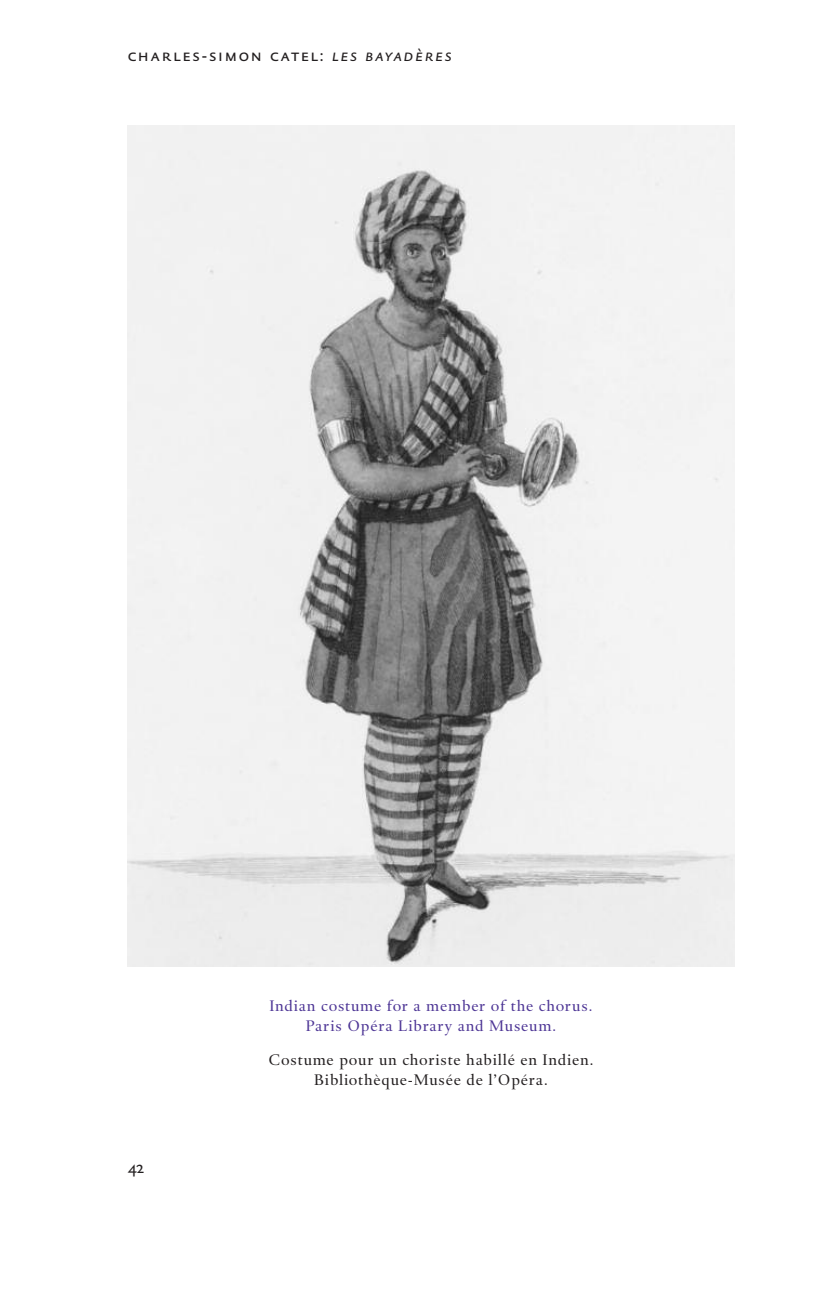
<style>
.page{position:relative;width:830px;height:1289px;background:#fff}
.page>*{position:absolute;margin:0;border:0;box-sizing:border-box;transform-origin:0 0}
.t1{font:18px "DTL Haarlemmer D Sans Caps";letter-spacing:.095em;color:#231f20}
.t2{font:15.75px/20.2px "DTL Haarlemmer SD";letter-spacing:.05em;color:#231f20;text-align:center}
.t3{font:15.75px/20.2px "DTL Haarlemmer SD";letter-spacing:.05em;color:#4d3595;text-align:center}
.s1{font-style:italic}
</style>
<div class="page">
<img style="left:128px;top:125px;width:605px;height:841px">
<p class="t1" style="left:128px;top:44px;width:325px">charles-simon catel: <span class="s1">les bayadères</span></p>
<p class="t1" style="left:128px;top:1156px;width:18px">42</p>
<p class="t3" style="left:269px;top:994px;width:324px">Indian costume for a member of the chorus.<br>Paris Opéra Library and Museum.</p>
<p class="t2" style="left:268px;top:1048px;width:326px">Costume pour un choriste habillé en Indien.<br>Bibliothèque-Musée de l’Opéra.</p>
</div>
